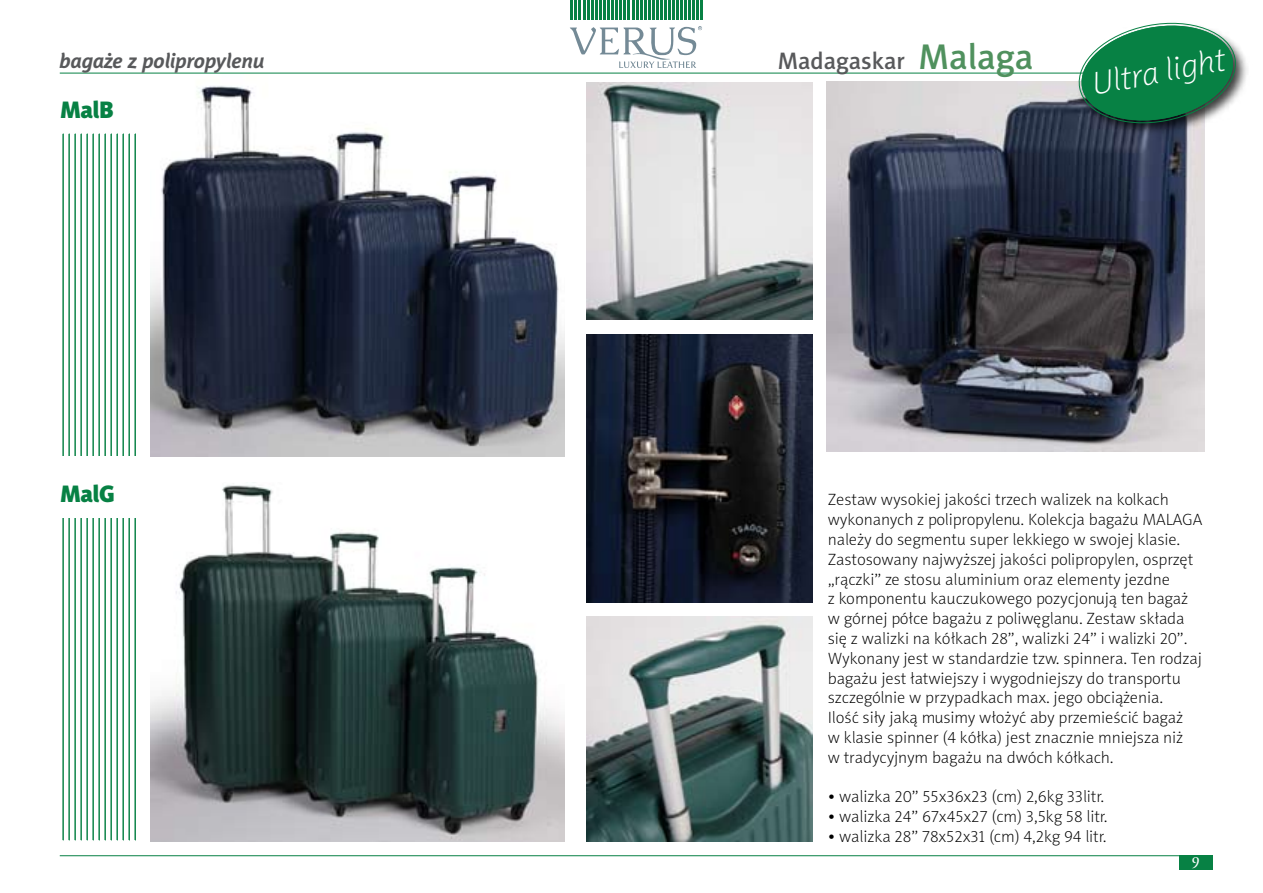
<style>
.page{position:relative;width:1263px;height:893px;background:#fff}
.page>*{position:absolute;margin:0;border:0;box-sizing:border-box;transform-origin:0 0}
.t1{font:italic 32.7px "Naomi Sans EFN Thin";color:#fff}
.t2{font:24px "Naomi Sans EFN Medium";color:#58595b}
.t3{font:24px "Naomi Sans EFN Black";letter-spacing:-.02em;color:#078144}
.t4{font:italic 700 21px "Naomi Sans EFN";letter-spacing:-.01em;color:#58595b}
.t5{font:16.5px/19.8px "Naomi Sans EFN Thin";color:#000}
.t6{font:16.5px "Baker Signet EU";color:#fff}
.s1{font-size:36px;color:#50915e}
</style>
<div class="page">
<div style="left:1179px;top:856px;width:33px;height:14px;background:#078144"></div>
<hr style="left:60px;top:73px;width:1152px;height:1px;background:#078144">
<svg style="left:570px;top:26px;width:132px;height:42px"></svg>
<hr style="left:60px;top:855px;width:1152px;height:1px;background:#078144">
<svg style="left:571px;top:0;width:132px;height:19px"></svg>
<hr style="left:656px;top:0;width:3px;height:19px;background:#078144">
<img style="left:151px;top:86px;width:413px;height:371px">
<img style="left:151px;top:485px;width:413px;height:357px">
<img style="left:826px;top:82px;width:378px;height:369px">
<img style="left:587px;top:83px;width:225px;height:237px">
<img style="left:587px;top:617px;width:225px;height:225px">
<img style="left:587px;top:334px;width:225px;height:268px">
<svg style="left:62px;top:133px;width:2px;height:323px"></svg>
<svg style="left:68px;top:133px;width:2px;height:323px"></svg>
<svg style="left:74px;top:133px;width:2px;height:323px"></svg>
<svg style="left:80px;top:133px;width:2px;height:323px"></svg>
<svg style="left:86px;top:133px;width:2px;height:323px"></svg>
<svg style="left:92px;top:133px;width:2px;height:323px"></svg>
<svg style="left:98px;top:133px;width:2px;height:323px"></svg>
<svg style="left:104px;top:133px;width:2px;height:323px"></svg>
<svg style="left:110px;top:133px;width:2px;height:323px"></svg>
<svg style="left:116px;top:133px;width:2px;height:323px"></svg>
<svg style="left:122px;top:133px;width:2px;height:323px"></svg>
<svg style="left:128px;top:133px;width:2px;height:323px"></svg>
<svg style="left:134px;top:133px;width:2px;height:323px"></svg>
<svg style="left:62px;top:518px;width:2px;height:323px"></svg>
<svg style="left:68px;top:518px;width:2px;height:323px"></svg>
<svg style="left:74px;top:518px;width:2px;height:323px"></svg>
<svg style="left:80px;top:518px;width:2px;height:323px"></svg>
<svg style="left:86px;top:518px;width:2px;height:323px"></svg>
<svg style="left:92px;top:518px;width:2px;height:323px"></svg>
<svg style="left:98px;top:518px;width:2px;height:323px"></svg>
<svg style="left:104px;top:518px;width:2px;height:323px"></svg>
<svg style="left:110px;top:518px;width:2px;height:323px"></svg>
<svg style="left:116px;top:518px;width:2px;height:323px"></svg>
<svg style="left:122px;top:518px;width:2px;height:323px"></svg>
<svg style="left:128px;top:518px;width:2px;height:323px"></svg>
<svg style="left:134px;top:518px;width:2px;height:323px"></svg>
<div style="left:1076px;top:21px;width:187px;height:200px;background:#000;opacity:.75"></div>
<svg style="left:1075px;top:21px;width:165px;height:108px"></svg>
<p class="t4" style="left:60px;top:49px;width:206px">bagaże z polipropylenu</p>
<h2 class="t3" style="left:60px;top:95px;width:55px">MalB</h2>
<h2 class="t3" style="left:60px;top:479px;width:56px">MalG</h2>
<h2 class="t2" style="left:778px;top:47px;width:257px">Madagaskar <span class="s1">Malaga</span></h2>
<h1 class="t1" style="left:1088px;top:67px;width:137px;rotate:-11deg">Ultra light</h1>
<p class="t5" style="left:828px;top:490px;width:376px">Zestaw wysokiej jakości trzech walizek na kolkach wykonanych z polipropylenu. Kolekcja bagażu MALAGA należy do segmentu super lekkiego w swojej klasie.<br>Zastosowany najwyższej jakości polipropylen, osprzęt „rączki” ze stosu aluminium oraz elementy jezdne<br>z komponentu kauczukowego pozycjonują ten bagaż w górnej półce bagażu z poliwęglanu. Zestaw składa się z walizki na kółkach 28”, walizki 24” i walizki 20”.<br>Wykonany jest w standardzie tzw. spinnera. Ten rodzaj bagażu jest łatwiejszy i wygodniejszy do transportu szczególnie w przypadkach max. jego obciążenia.<br>Ilość siły jaką musimy włożyć aby przemieścić bagaż<br>w klasie spinner (4 kółka) jest znacznie mniejsza niż<br>w tradycyjnym bagażu na dwóch kółkach.</p>
<p class="t5" style="left:828px;top:787px;width:278px">• walizka 20” 55x36x23 (cm) 2,6kg 33litr.</p>
<p class="t5" style="left:828px;top:807px;width:281px">• walizka 24” 67x45x27 (cm) 3,5kg 58 litr.</p>
<p class="t5" style="left:828px;top:827px;width:280px">• walizka 28” 78x52x31 (cm) 4,2kg 94 litr.</p>
<p class="t6" style="left:1191px;top:853px;width:10px">9</p>
</div>
